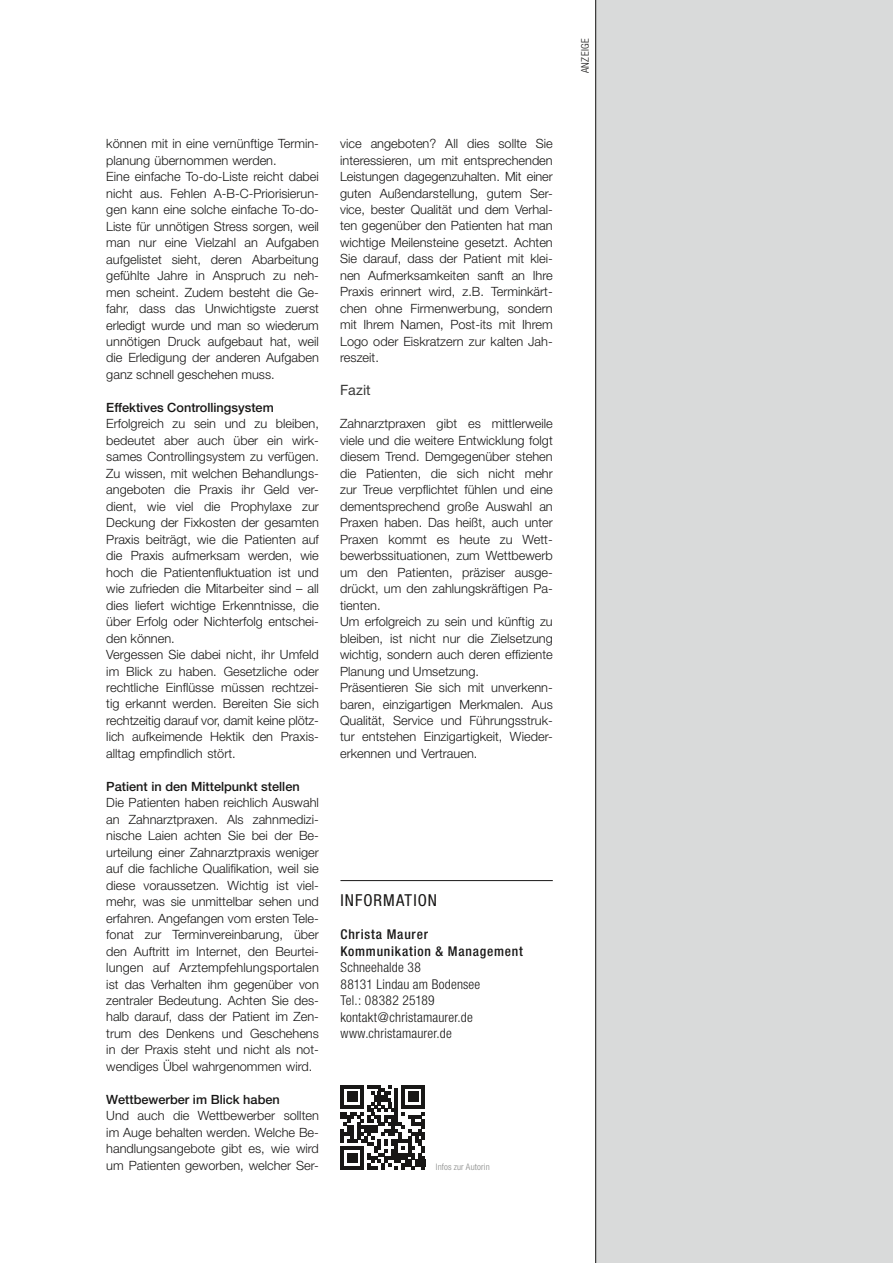
<style>
.page{position:relative;width:893px;height:1263px;background:#fff}
.page>*{position:absolute;margin:0;border:0;box-sizing:border-box;transform-origin:0 0}
.t1{font:condensed 16.5px "Helvetica Neue";letter-spacing:.06em;color:#181716}
.t2{font:14.25px "Helvetica Neue";letter-spacing:.005em;color:#3a3a39}
.t3{font:300 condensed 13.5px/16.5px "Helvetica Neue";letter-spacing:.015em;color:#181716}
.t4{font:500 condensed 13.5px/16.5px "Helvetica Neue";letter-spacing:.06em;color:#181716}
.t5{font:300 12.75px/16.5px "Helvetica Neue";color:#181716}
.t6{font:500 12.75px "Helvetica Neue";color:#181716}
.t7{font:300 condensed 10.5px "Helvetica Neue";letter-spacing:.035em;color:#181716}
.t8{font:300 condensed 9px "Helvetica Neue";letter-spacing:.02em;color:#868786}
</style>
<div class="page">
<div style="left:595px;top:0;width:298px;height:1263px;background:#d9dada"></div>
<hr style="left:340px;top:880px;width:213px;height:1px;background:#181716">
<svg style="left:340px;top:1085px;width:85px;height:85px"></svg>
<p class="t5" style="left:106px;top:135px;width:214px">können mit in eine vernünftige Termin&shy;planung übernommen werden.<br>Eine einfache To-do-Liste reicht dabei nicht aus. Fehlen A-B-C-Priorisierun&shy;gen kann eine solche einfache To-do-Liste für unnötigen Stress sorgen, weil man nur eine Vielzahl an Aufgaben aufgelistet sieht, deren Abarbeitung gefühlte Jahre in Anspruch zu neh&shy;men scheint. Zudem besteht die Ge&shy;fahr, dass das Unwichtigste zuerst erledigt wurde und man so wiederum unnötigen Druck aufgebaut hat, weil die Erledigung der anderen Aufgaben ganz schnell geschehen muss.</p>
<p class="t6" style="left:106px;top:400px;width:169px">Effektives Controllingsystem</p>
<p class="t5" style="left:106px;top:415px;width:214px">Erfolgreich zu sein und zu bleiben, bedeutet aber auch über ein wirk&shy;sames Controllingsystem zu verfügen.<br>Zu wissen, mit welchen Behandlungs&shy;angeboten die Praxis ihr Geld ver&shy;dient, wie viel die Prophylaxe zur Deckung der Fixkosten der gesamten Praxis beiträgt, wie die Patienten auf die Praxis aufmerksam werden, wie hoch die Patientenfluktuation ist und wie zufrieden die Mitarbeiter sind – all dies liefert wichtige Erkenntnisse, die über Erfolg oder Nichterfolg entschei&shy;den können.<br>Vergessen Sie dabei nicht, ihr Umfeld im Blick zu haben. Gesetzliche oder rechtliche Einflüsse müssen rechtzei&shy;tig erkannt werden. Bereiten Sie sich rechtzeitig darauf vor, damit keine plötz&shy;lich aufkeimende Hektik den Praxis&shy;alltag empfindlich stört.</p>
<p class="t6" style="left:106px;top:779px;width:195px">Patient in den Mittelpunkt stellen</p>
<p class="t5" style="left:106px;top:794px;width:214px">Die Patienten haben reichlich Auswahl an Zahnarztpraxen. Als zahnmedizi&shy;nische Laien achten Sie bei der Be&shy;urteilung einer Zahnarztpraxis weniger auf die fachliche Qualifikation, weil sie diese voraussetzen. Wichtig ist viel&shy;mehr, was sie unmittelbar sehen und erfahren. Angefangen vom ersten Tele&shy;fonat zur Terminvereinbarung, über den Auftritt im Internet, den Beurtei&shy;lungen auf Arztempfehlungsportalen ist das Verhalten ihm gegenüber von zentraler Bedeutung. Achten Sie des&shy;halb darauf, dass der Patient im Zen&shy;trum des Denkens und Geschehens in der Praxis steht und nicht als not&shy;wendiges Übel wahrgenommen wird.</p>
<p class="t6" style="left:106px;top:1092px;width:175px">Wettbewerber im Blick haben</p>
<p class="t5" style="left:106px;top:1107px;width:214px;text-align:justify">Und auch die Wettbewerber sollten im Auge behalten werden. Welche Be&shy;handlungsangebote gibt es, wie wird um Patienten geworben, welcher Ser-</p>
<p class="t5" style="left:340px;top:135px;width:214px;text-align:justify">vice angeboten? All dies sollte Sie interessieren, um mit entsprechenden Leistungen dagegenzuhalten. Mit einer guten Außendarstellung, gutem Ser&shy;vice, bester Qualität und dem Verhal&shy;ten gegenüber den Patienten hat man wichtige Meilensteine gesetzt. Achten Sie darauf, dass der Patient mit klei&shy;nen Aufmerksamkeiten sanft an Ihre Praxis erinnert wird, z.B. Terminkärt&shy;chen ohne Firmenwerbung, sondern mit Ihrem Namen, Post-its mit Ihrem Logo oder Eiskratzern zur kalten Jah&shy;reszeit.</p>
<p class="t2" style="left:340px;top:382px;width:32px">Fazit</p>
<p class="t5" style="left:340px;top:415px;width:214px">Zahnarztpraxen gibt es mittlerweile viele und die weitere Entwicklung folgt diesem Trend. Demgegenüber stehen die Patienten, die sich nicht mehr zur Treue verpflichtet fühlen und eine dementsprechend große Auswahl an Praxen haben. Das heißt, auch unter Praxen kommt es heute zu Wett&shy;bewerbssituationen, zum Wettbewerb um den Patienten, präziser ausge&shy;drückt, um den zahlungskräftigen Pa&shy;tienten.<br>Um erfolgreich zu sein und künftig zu bleiben, ist nicht nur die Zielsetzung wichtig, sondern auch deren effiziente Planung und Umsetzung.<br>Präsentieren Sie sich mit unverkenn&shy;baren, einzigartigen Merkmalen. Aus Qualität, Service und Führungsstruk&shy;tur entstehen Einzigartigkeit, Wieder&shy;erkennen und Vertrauen.</p>
<p class="t1" style="left:340px;top:891px;width:98px">INFORMATION</p>
<p class="t4" style="left:340px;top:926px;width:184px">Christa Maurer<br>Kommunikation &amp; Management</p>
<p class="t3" style="left:340px;top:959px;width:141px">Schneehalde 38<br>88131 Lindau am Bodensee<br>Tel.: 08382 25189 kontakt@christamaurer.de www.christamaurer.de</p>
<p class="t8" style="left:436px;top:1161px;width:55px">Infos zur Autorin</p>
<p class="t7" style="left:579px;top:73px;width:36px;rotate:-90deg">ANZEIGE</p>
</div>
